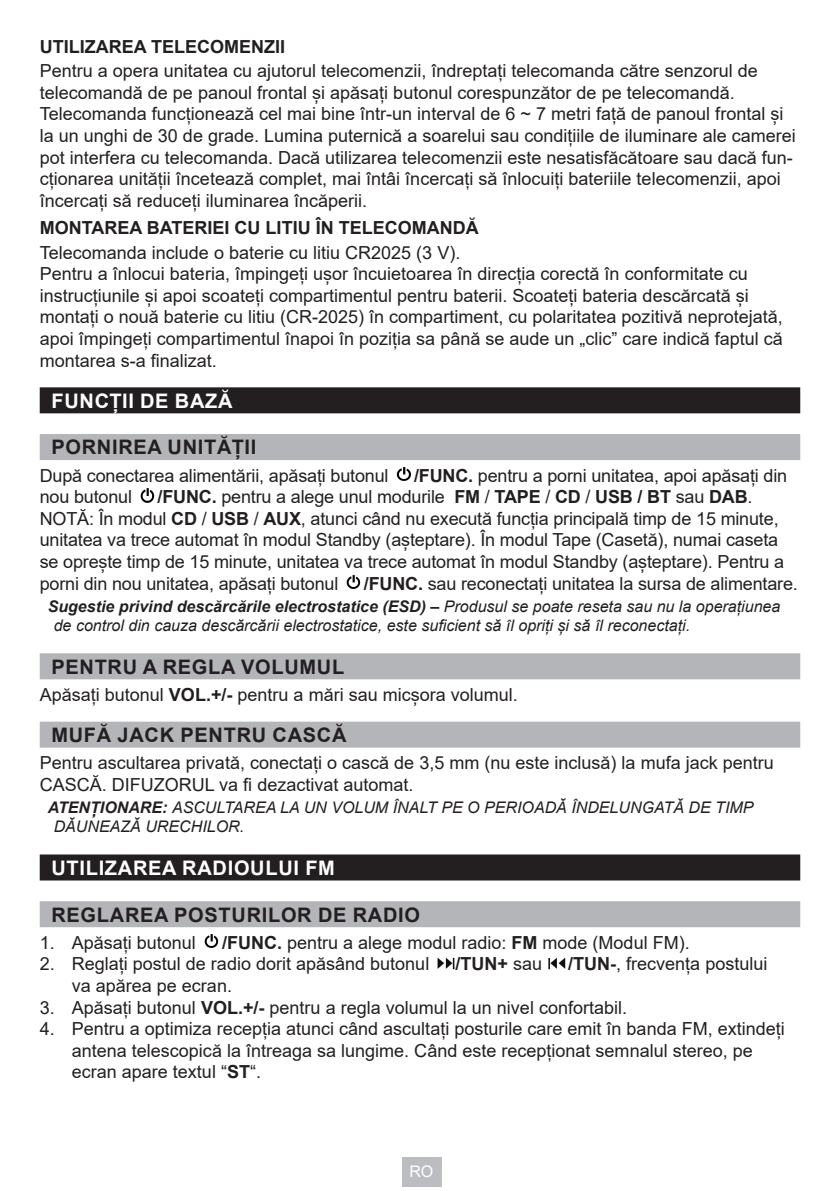
<style>
.page{position:relative;width:840px;height:1191px;background:#fff}
.page>*{position:absolute;margin:0;border:0;box-sizing:border-box;transform-origin:0 0}
.t1{font:700 20px "Arial";letter-spacing:.035em;color:#231f20}
.t2{font:700 20px "Arial";letter-spacing:.035em;color:#fff}
.t3{font:18px/21.6px "Arial";color:#231f20}
.t4{font:700 18px "Arial";color:#231f20}
.t5{font:italic 16px/19.2px "Arial";color:#231f20}
.t6{font:16px "Arial";color:#fff}
.s1{font-weight:700}
.s2{font-weight:400}
</style>
<div class="page">
<div style="left:401px;top:1157px;width:40px;height:29px;background:#bcbdc0"></div>
<div style="left:40px;top:387px;width:759px;height:26px;background:#231f20"></div>
<div style="left:40px;top:434px;width:759px;height:26px;background:#b4b5b8"></div>
<div style="left:40px;top:653px;width:759px;height:26px;background:#b4b5b8"></div>
<div style="left:40px;top:721px;width:759px;height:26px;background:#b4b5b8"></div>
<div style="left:40px;top:854px;width:759px;height:26px;background:#231f20"></div>
<div style="left:40px;top:901px;width:759px;height:26px;background:#b4b5b8"></div>
<img style="left:396px;top:467px;width:16px;height:14px">
<img style="left:140px;top:488px;width:15px;height:15px">
<img style="left:346px;top:575px;width:15px;height:14px">
<img style="left:204px;top:934px;width:15px;height:14px">
<img style="left:437px;top:957px;width:17px;height:13px">
<img style="left:548px;top:957px;width:18px;height:13px">
<p class="t4" style="left:40px;top:34px;width:247px">UTILIZAREA TELECOMENZII</p>
<p class="t3" style="left:40px;top:60px;width:757px">Pentru a opera unitatea cu ajutorul telecomenzii, îndreptați telecomanda către senzorul de telecomandă de pe panoul frontal și apăsați butonul corespunzător de pe telecomandă.<br>Telecomanda funcționează cel mai bine într-un interval de 6 ~ 7 metri față de panoul frontal și la un unghi de 30 de grade. Lumina puternică a soarelui sau condițiile de iluminare ale camerei pot interfera cu telecomanda. Dacă utilizarea telecomenzii este nesatisfăcătoare sau dacă fun&shy;cționarea unității încetează complet, mai întâi încercați să înlocuiți bateriile telecomenzii, apoi încercați să reduceți iluminarea încăperii.</p>
<p class="t4" style="left:40px;top:215px;width:440px">MONTAREA BATERIEI CU LITIU ÎN TELECOMANDĂ</p>
<p class="t3" style="left:40px;top:241px;width:744px">Telecomanda include o baterie cu litiu CR2025 (3 V).<br>Pentru a înlocui bateria, împingeți ușor încuietoarea în direcția corectă în conformitate cu instrucțiunile și apoi scoateți compartimentul pentru baterii. Scoateți bateria descărcată și montați o nouă baterie cu litiu (CR-2025) în compartiment, cu polaritatea pozitivă neprotejată, apoi împingeți compartimentul înapoi în poziția sa până se aude un „clic” care indică faptul că montarea s-a finalizat.</p>
<p class="t2" style="left:51px;top:386px;width:183px">FUNCȚII DE BAZĂ</p>
<p class="t1" style="left:51px;top:433px;width:206px">PORNIREA UNITĂȚII</p>
<p class="t3" style="left:40px;top:464px;width:350px">După conectarea alimentării, apăsați butonul</p>
<p class="t3" style="left:414px;top:464px;width:374px"><span class="s1">/FUNC.</span> pentru a porni unitatea, apoi apăsați din</p>
<p class="t3" style="left:40px;top:486px;width:94px">nou butonul</p>
<p class="t3" style="left:40px;top:486px;width:745px;text-indent:118px"><span class="s1">/FUNC.</span> pentru a alege unul modurile <span class="s1">FM</span> / <span class="s1">TAPE</span> / <span class="s1">CD</span> / <span class="s1">USB / BT</span> sau <span class="s1">DAB</span>.<br>NOTĂ: În modul <span class="s1">CD</span> / <span class="s1">USB</span> / <span class="s1">AUX</span>, atunci când nu execută funcția principală timp de 15 minute, unitatea va trece automat în modul Standby (așteptare). În modul Tape (Casetă), numai caseta se oprește timp de 15 minute, unitatea va trece automat în modul Standby (așteptare). Pentru a porni din nou unitatea, apăsați butonul</p>
<p class="t3" style="left:364px;top:572px;width:435px"><span class="s1">/FUNC.</span> sau reconectați unitatea la sursa de alimentare.</p>
<p class="t5" style="left:54px;top:597px;width:727px;text-indent:-6px"><span class="s1">Sugestie privind descărcările electrostatice (ESD) –</span> Produsul se poate reseta sau nu la operațiunea de control din cauza descărcării electrostatice, este suficient să îl opriți și să îl reconectați.</p>
<p class="t1" style="left:51px;top:652px;width:294px">PENTRU A REGLA VOLUMUL</p>
<p class="t3" style="left:40px;top:683px;width:479px">Apăsați butonul <span class="s1">VOL.+/-</span> pentru a mări sau micșora volumul.</p>
<p class="t1" style="left:51px;top:721px;width:296px">MUFĂ JACK PENTRU CASCĂ</p>
<p class="t3" style="left:40px;top:752px;width:735px">Pentru ascultarea privată, conectați o cască de 3,5 mm (nu este inclusă) la mufa jack pentru<br>CASCĂ. DIFUZORUL va fi dezactivat automat.</p>
<p class="t5" style="left:54px;top:798px;width:701px;text-indent:-6px"><span class="s1">ATENȚIONARE:</span> ASCULTAREA LA UN VOLUM ÎNALT PE O PERIOADĂ ÎNDELUNGATĂ DE TIMP<br>DĂUNEAZĂ URECHILOR.</p>
<p class="t2" style="left:51px;top:853px;width:285px">UTILIZAREA RADIOULUI FM</p>
<p class="t1" style="left:51px;top:900px;width:370px">REGLAREA POSTURILOR DE RADIO</p>
<p class="t3" style="left:40px;top:931px;width:158px">1. Apăsați butonul</p>
<p class="t3" style="left:222px;top:931px;width:469px"><span class="s1">/FUNC.</span> pentru a alege modul radio: <span class="s1">FM</span> mode (Modul FM).</p>
<p class="t3" style="left:40px;top:953px;width:391px">2. Reglați postul de radio dorit apăsând butonul</p>
<p class="t4" style="left:455px;top:951px;width:88px">/TUN+ <span class="s2">sau</span></p>
<p class="t3" style="left:568px;top:953px;width:201px"><span class="s1">/TUN-</span>, frecvența postului</p>
<p class="t3" style="left:72px;top:974px;width:162px">va apărea pe ecran.</p>
<p class="t3" style="left:40px;top:996px;width:588px">3. Apăsați butonul <span class="s1">VOL.+/-</span> pentru a regla volumul la un nivel confortabil.</p>
<p class="t3" style="left:72px;top:1018px;width:714px;text-indent:-32px">4. Pentru a optimiza recepția atunci când ascultați posturile care emit în banda FM, extindeți antena telescopică la întreaga sa lungime. Când este recepționat semnalul stereo, pe ecran apare textul “<span class="s1">ST</span>“.</p>
<p class="t6" style="left:409px;top:1160px;width:25px">RO</p>
</div>
